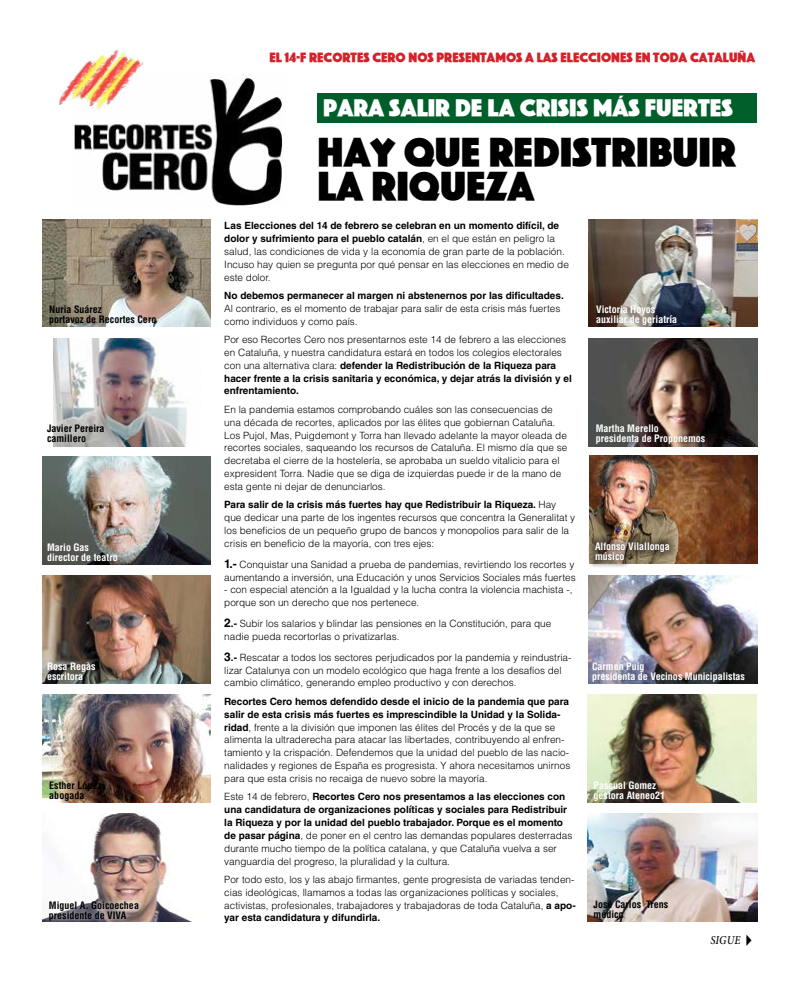
<style>
.page{position:relative;width:800px;height:981px;background:#fff}
.page>*{position:absolute;margin:0;border:0;box-sizing:border-box;transform-origin:0 0}
.t1{font:42px/34px "Phosphate RR Solid";color:#000}
.t2{font:25px "Phosphate RR Solid";color:#fff}
.t3{font:14px "Phosphate RR Solid";color:#d2232a}
.t4{font:italic 500 12px "Minion Pro";letter-spacing:.005em;color:#000;scale:.9 1}
.t5{font:300 10px/12.8px "Helvetica LT Std";color:#000}
.t6{font:700 10px/12.8px "Helvetica LT Std";color:#000}
.t7{font:700 condensed 10px/10px "Helvetica LT Std";color:#fff}
.t8{font:700 condensed 10px/10px "Helvetica LT Std";color:#000}
.s1{font-weight:700}
.s2{font-weight:700;font-size:12px}
.s3{font-weight:300}
</style>
<div class="page">
<img style="left:59px;top:50px;width:85px;height:55px">
<div style="left:317px;top:93px;width:439px;height:30px;background:#005e2b"></div>
<img style="left:588px;top:575px;width:169px;height:108px">
<img style="left:71px;top:75px;width:212px;height:131px">
<img style="left:54px;top:338px;width:133px;height:108px">
<img style="left:588px;top:219px;width:169px;height:108px">
<img style="left:42px;top:219px;width:169px;height:108px">
<img style="left:588px;top:338px;width:169px;height:108px">
<img style="left:42px;top:814px;width:148px;height:107px">
<img style="left:42px;top:694px;width:169px;height:108px">
<img style="left:587px;top:694px;width:169px;height:108px">
<img style="left:587px;top:814px;width:170px;height:107px">
<img style="left:42px;top:575px;width:169px;height:108px">
<svg style="left:43px;top:895px;width:102px;height:27px"></svg>
<img style="left:589px;top:456px;width:168px;height:107px">
<div style="left:587px;top:536px;width:89px;height:32px;background:#000;opacity:.75"></div>
<img style="left:42px;top:457px;width:169px;height:107px">
<h3 class="t3" style="left:269px;top:50px;width:487px">EL 14-F RECORTES CERO NOS PRESENTAMOS A LAS ELECCIONES EN TODA CATALUÑA</h3>
<p class="t8" style="left:49px;top:305px;width:108px">Nuria Suárez<br>portavoz de Recortes Cero</p>
<p class="t8" style="left:47px;top:424px;width:59px">Javier Pereira camillero</p>
<p class="t7" style="left:47px;top:542px;width:72px">Mario Gas director de teatro</p>
<p class="t7" style="left:47px;top:661px;width:50px">Rosa Regàs escritora</p>
<p class="t8" style="left:49px;top:780px;width:53px">Esther López abogada</p>
<p class="t8" style="left:49px;top:900px;width:91px">Miguel A. Goicoechea presidente de VIVA</p>
<h2 class="t2" style="left:323px;top:95px;width:411px">PARA SALIR DE LA CRISIS MÁS FUERTES</h2>
<h1 class="t1" style="left:317px;top:136px;width:419px">HAY QUE REDISTRIBUIR<br>LA RIQUEZA</h1>
<p class="t5" style="left:224px;top:219px;width:346px"><span class="s1">Las Elecciones del 14 de febrero se celebran en un momento difícil, de dolor y sufrimiento para el pueblo catalán</span>, en el que están en peligro la salud, las condiciones de vida y la economía de gran parte de la población.<br>Incuso hay quien se pregunta por qué pensar en las elecciones en medio de este dolor.</p>
<p class="t6" style="left:224px;top:289px;width:341px">No debemos permanecer al margen ni abstenernos por las dificultades.</p>
<p class="t5" style="left:224px;top:302px;width:337px">Al contrario, es el momento de trabajar para salir de esta crisis más fuertes como individuos y como país.</p>
<p class="t5" style="left:224px;top:333px;width:349px">Por eso Recortes Cero nos presentarnos este 14 de febrero a las elecciones en Cataluña, y nuestra candidatura estará en todos los colegios electorales con una alternativa clara: <span class="s1">defender la Redistribución de la Riqueza para hacer frente a la crisis sanitaria y económica, y dejar atrás la división y el enfrentamiento.</span></p>
<p class="t5" style="left:224px;top:403px;width:344px">En la pandemia estamos comprobando cuáles son las consecuencias de una década de recortes, aplicados por las élites que gobiernan Cataluña.<br>Los Pujol, Mas, Puigdemont y Torra han llevado adelante la mayor oleada de recortes sociales, saqueando los recursos de Cataluña. El mismo día que se decretaba el cierre de la hostelería, se aprobaba un sueldo vitalicio para el expresident Torra. Nadie que se diga de izquierdas puede ir de la mano de esta gente ni dejar de denunciarlos.</p>
<p class="t5" style="left:224px;top:498px;width:352px"><span class="s1">Para salir de la crisis más fuertes hay que Redistribuir la Riqueza.</span> Hay que dedicar una parte de los ingentes recursos que concentra la Generalitat y los beneficios de un pequeño grupo de bancos y monopolios para salir de la crisis en beneficio de la mayoría, con tres ejes:</p>
<p class="t5" style="left:224px;top:558px;width:353px"><span class="s2">1.-</span> Conquistar una Sanidad a prueba de pandemias, revirtiendo los recortes y aumentando a inversión, una Educación y unos Servicios Sociales más fuertes</p>
<p class="t5" style="left:224px;top:583px;width:349px">- con especial atención a la Igualdad y la lucha contra la violencia machista -, porque son un derecho que nos pertenece.</p>
<p class="t5" style="left:224px;top:617px;width:328px"><span class="s2">2</span><span class="s1">.-</span> Subir los salarios y blindar las pensiones en la Constitución, para que nadie pueda recortorlas o privatizarlas.</p>
<p class="t5" style="left:224px;top:651px;width:348px"><span class="s2">3</span><span class="s1">.-</span> Rescatar a todos los sectores perjudicados por la pandemia y reindustria&shy;lizar Catalunya con un modelo ecológico que haga frente a los desafíos del cambio climático, generando empleo productivo y con derechos.</p>
<p class="t5" style="left:224px;top:695px;width:347px"><span class="s1">Recortes Cero hemos defendido desde el inicio de la pandemia que para salir de esta crisis más fuertes es imprescindible la Unidad y la Solida&shy;ridad</span>, frente a la división que imponen las élites del Procés y de la que se alimenta la ultraderecha para atacar las libertades, contribuyendo al enfren&shy;tamiento y la crispación. Defendemos que la unidad del pueblo de las nacio&shy;nalidades y regiones de España es progresista. Y ahora necesitamos unirnos para que esta crisis no recaiga de nuevo sobre la mayoría.</p>
<p class="t6" style="left:224px;top:790px;width:349px"><span class="s3">Este 14 de febrero,</span> Recortes Cero nos presentamos a las elecciones con una candidatura de organizaciones políticas y sociales para Redistribuir la Riqueza y por la unidad del pueblo trabajador. Porque es el momento de pasar página<span class="s3">, de poner en el centro las demandas populares desterradas durante mucho tiempo de la política catalana, y que Cataluña vuelva a ser vanguardia del progreso, la pluralidad y la cultura.</span></p>
<p class="t5" style="left:224px;top:873px;width:353px">Por todo esto, los y las abajo firmantes, gente progresista de variadas tenden&shy;cias ideológicas, llamamos a todas las organizaciones políticas y sociales, activistas, profesionales, trabajadores y trabajadoras de toda Cataluña, <span class="s1">a apo&shy;yar esta candidatura y difundirla.</span></p>
<p class="t7" style="left:596px;top:305px;width:83px">Victoria Hoyos auxiliar de geriatría</p>
<p class="t7" style="left:595px;top:424px;width:111px">Martha Merello<br>presidenta de Proponemos</p>
<p class="t7" style="left:595px;top:541px;width:76px">Alfonso Vilallonga músico</p>
<p class="t7" style="left:592px;top:661px;width:154px">Carmen Puig<br>presidenta de Vecinos Municipalistas</p>
<p class="t7" style="left:593px;top:780px;width:73px">Pascual Gomez gestora Ateneo21</p>
<p class="t8" style="left:593px;top:899px;width:76px">José Carlos Trens médico</p>
<p class="t4" style="left:710px;top:931px;width:53px">SIGUE✔</p>
</div>
